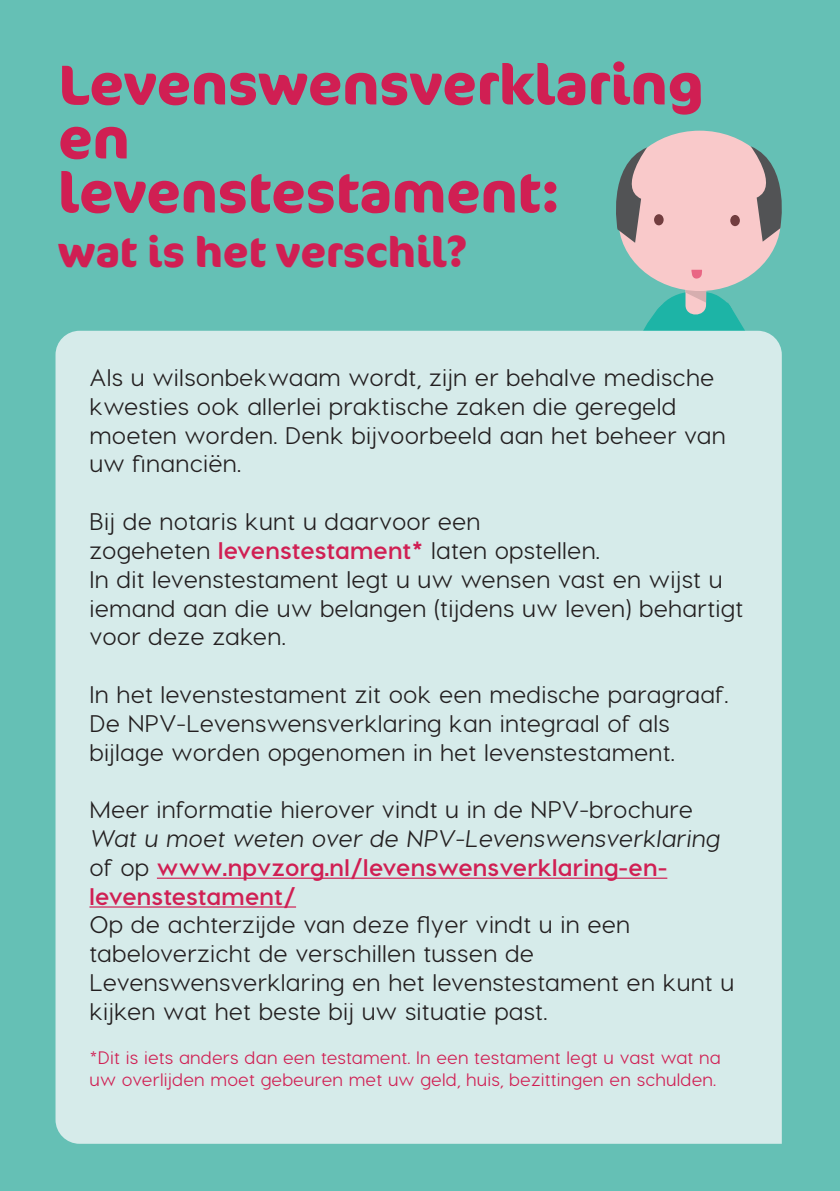
<style>
.page{position:relative;width:840px;height:1191px;background:#fff}
.page>*{position:absolute;margin:0;border:0;box-sizing:border-box;transform-origin:0 0}
.t1{font:700 56px/54px "Cocon OT";color:#d01f53}
.t2{font:700 42px "Cocon OT";color:#d01f53}
.t3{font:500 24px/28.8px "Visby CF";letter-spacing:.01em;color:#231f20}
.t4{font:700 24px "Visby CF";letter-spacing:.01em;color:#d01f53}
.t5{font:500 18px/22px "Visby CF";letter-spacing:.01em;color:#d01f53}
.s1{font-weight:700;color:#d01f53}
.s2{font-weight:500;color:#231f20}
</style>
<div class="page">
<div style="left:0;top:0;width:839px;height:1191px;background:#65c0b5"></div>
<svg style="left:615px;top:131px;width:166px;height:200px;background:#b2bab6"></svg>
<div style="left:55px;top:331px;width:726px;height:812px;background:#d6ebea"></div>
<hr style="left:157px;top:877px;width:510px;height:1px;background:#d01f53">
<hr style="left:89px;top:906px;width:207px;height:1px;background:#d01f53">
<p class="t1" style="left:58px;top:59px;width:646px">Levenswensverklaring en</p>
<p class="t1" style="left:58px;top:167px;width:503px">levenstestament:</p>
<p class="t2" style="left:58px;top:227px;width:411px">wat is het verschil?</p>
<p class="t3" style="left:89px;top:363px;width:626px">Als u wilsonbekwaam wordt, zijn er behalve medische</p>
<p class="t3" style="left:89px;top:392px;width:588px">kwesties ook allerlei praktische zaken die geregeld</p>
<p class="t3" style="left:89px;top:420px;width:637px">moeten worden. Denk bijvoorbeeld aan het beheer van uw financiën.</p>
<p class="t3" style="left:89px;top:507px;width:392px">Bij de notaris kunt u daarvoor een</p>
<p class="t3" style="left:89px;top:536px;width:511px">zogeheten <span class="s1">levenstestament*</span> laten opstellen.</p>
<p class="t3" style="left:89px;top:564px;width:655px">In dit levenstestament legt u uw wensen vast en wijst u iemand aan die uw belangen (tijdens uw leven) behartigt voor deze zaken.</p>
<p class="t3" style="left:89px;top:680px;width:640px">In het levenstestament zit ook een medische paragraaf.<br>De NPV-Levenswensverklaring kan integraal of als</p>
<p class="t3" style="left:89px;top:737px;width:586px">bijlage worden opgenomen in het levenstestament.</p>
<p class="t3" style="left:89px;top:795px;width:604px">Meer informatie hierover vindt u in de NPV-brochure</p>
<p class="t3" style="left:89px;top:824px;width:634px">Wat u moet weten over de NPV-Levenswensverklaring</p>
<p class="t4" style="left:89px;top:852px;width:579px"><span class="s2">of op</span> www.npvzorg.nl/levenswensverklaring-en-</p>
<p class="t4" style="left:89px;top:881px;width:208px">levenstestament/</p>
<p class="t3" style="left:89px;top:910px;width:542px">Op de achterzijde van deze flyer vindt u in een</p>
<p class="t3" style="left:89px;top:939px;width:446px">tabeloverzicht de verschillen tussen de</p>
<p class="t3" style="left:89px;top:968px;width:646px">Levenswensverklaring en het levenstestament en kunt u kijken wat het beste bij uw situatie past.</p>
<p class="t5" style="left:89px;top:1046px;width:632px">*Dit is iets anders dan een testament. In een testament legt u vast wat na uw overlijden moet gebeuren met uw geld, huis, bezittingen en schulden.</p>
</div>
